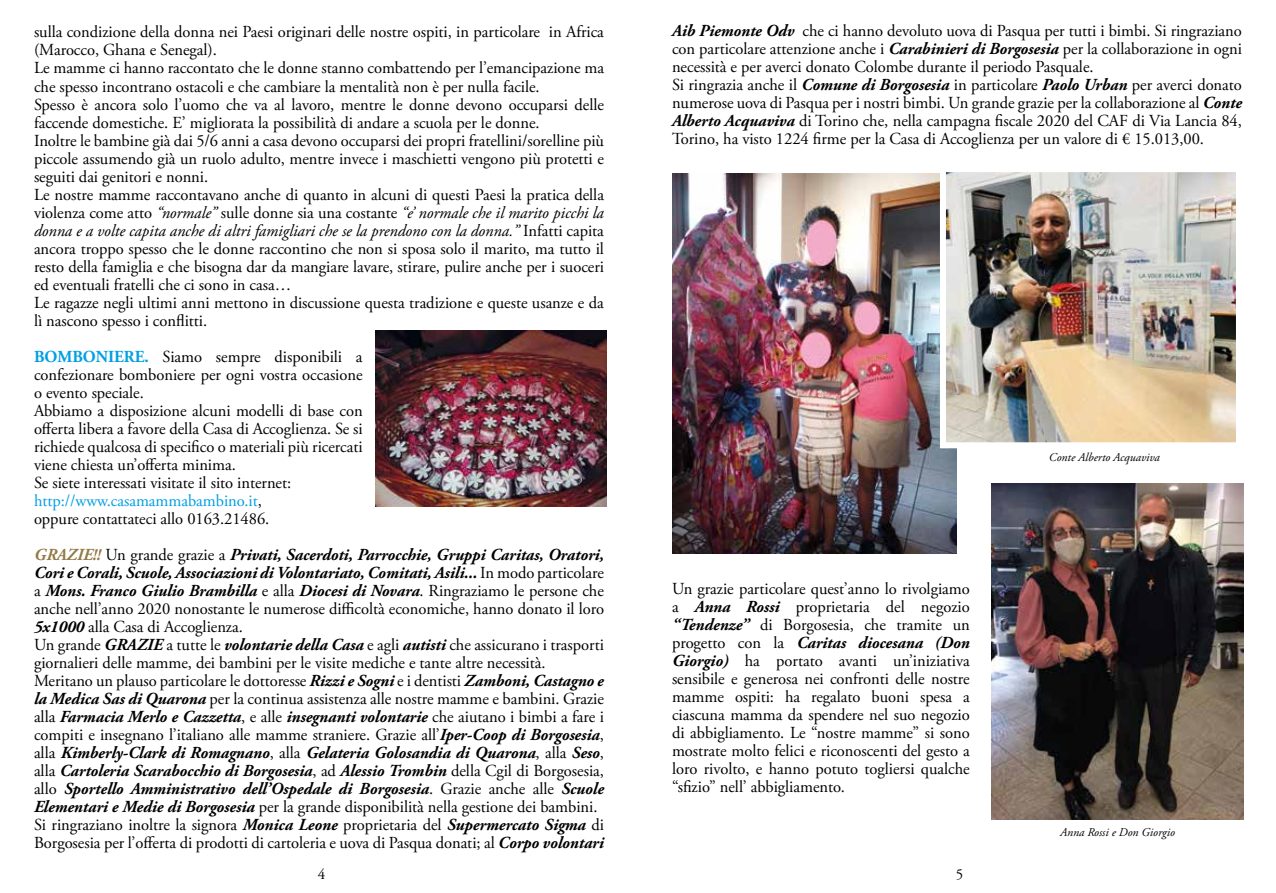
<style>
.page{position:relative;width:1276px;height:893px;background:#fff}
.page>*{position:absolute;margin:0;border:0;box-sizing:border-box;transform-origin:0 0}
.t1{font:16.8px/18px "Adobe Garamond Pro";letter-spacing:-.005em;color:#000}
.t2{font:15px "Adobe Garamond Pro";color:#000}
.t3{font:italic 12px "Adobe Garamond Pro";color:#000}
.s1{font-style:italic}
.s2{font-weight:700;color:#009fe3}
.s3{color:#009fe3}
.s4{font-weight:700;font-style:italic;color:#947946}
.s5{font-weight:700;font-style:italic}
</style>
<div class="page">
<img style="left:375px;top:331px;width:231px;height:175px">
<img style="left:672px;top:174px;width:284px;height:379px">
<img style="left:947px;top:173px;width:288px;height:268px">
<div style="left:940px;top:166px;width:302px;height:282px;border:6px solid #fff"></div>
<img style="left:991px;top:484px;width:252px;height:336px">
<p class="t1" style="left:34px;top:24px;width:571px">sulla condizione della donna nei Paesi originari delle nostre ospiti, in particolare in Africa (Marocco, Ghana e Senegal).<br>Le mamme ci hanno raccontato che le donne stanno combattendo per l’emancipazione ma che spesso incontrano ostacoli e che cambiare la mentalità non è per nulla facile.<br>Spesso è ancora solo l’uomo che va al lavoro, mentre le donne devono occuparsi delle faccende domestiche. E’ migliorata la possibilità di andare a scuola per le donne.<br>Inoltre le bambine già dai 5/6 anni a casa devono occuparsi dei propri fratellini/sorelline più piccole assumendo già un ruolo adulto, mentre invece i maschietti vengono più protetti e seguiti dai genitori e nonni.<br>Le nostre mamme raccontavano anche di quanto in alcuni di questi Paesi la pratica della violenza come atto <span class="s1">“normale”</span> sulle donne sia una costante <span class="s1">“e’ normale che il marito picchi la donna e a volte capita anche di altri famigliari che se la prendono con la donna.”</span> Infatti capita ancora troppo spesso che le donne raccontino che non si sposa solo il marito, ma tutto il resto della famiglia e che bisogna dar da mangiare lavare, stirare, pulire anche per i suoceri ed eventuali fratelli che ci sono in casa…<br>Le ragazze negli ultimi anni mettono in discussione questa tradizione e queste usanze e da lì nascono spesso i conflitti.</p>
<p class="t1" style="left:34px;top:348px;width:330px"><span class="s2">BOMBONIERE.</span> Siamo sempre disponibili a confezionare bomboniere per ogni vostra occasione o evento speciale.<br>Abbiamo a disposizione alcuni modelli di base con offerta libera a favore della Casa di Accoglienza. Se si richiede qualcosa di specifico o materiali più ricercati viene chiesta un’offerta minima.<br>Se siete interessati visitate il sito internet: <span class="s3">http://www.casamammabambino.it</span>,<br>oppure contattateci allo 0163.21486.</p>
<p class="t1" style="left:34px;top:546px;width:571px"><span class="s4">GRAZIE!!</span> Un grande grazie a <span class="s5">Privati, Sacerdoti, Parrocchie, Gruppi Caritas, Oratori, Cori e Corali, Scuole, Associazioni di Volontariato, Comitati, Asili...</span> In modo particolare a <span class="s5">Mons. Franco Giulio Brambilla</span> e alla <span class="s5">Diocesi di Novara</span>. Ringraziamo le persone che anche nell’anno 2020 nonostante le numerose difficoltà economiche, hanno donato il loro <span class="s5">5x1000</span> alla Casa di Accoglienza.<br>Un grande <span class="s5">GRAZIE</span> a tutte le <span class="s5">volontarie della Casa</span> e agli <span class="s5">autisti</span> che assicurano i trasporti giornalieri delle mamme, dei bambini per le visite mediche e tante altre necessità.<br>Meritano un plauso particolare le dottoresse <span class="s5">Rizzi e Sogni</span> e i dentisti <span class="s5">Zamboni, Castagno e la Medica Sas di Quarona</span> per la continua assistenza alle nostre mamme e bambini. Grazie alla <span class="s5">Farmacia Merlo e Cazzetta</span>, e alle <span class="s5">insegnanti volontarie</span> che aiutano i bimbi a fare i compiti e insegnano l’italiano alle mamme straniere. Grazie all’<span class="s5">Iper-Coop di Borgosesia</span>, alla <span class="s5">Kimberly-Clark di Romagnano</span>, alla <span class="s5">Gelateria Golosandia di Quarona</span>, alla <span class="s5">Seso</span>, alla <span class="s5">Cartoleria Scarabocchio di Borgosesia</span>, ad <span class="s5">Alessio Trombin</span> della Cgil di Borgosesia, allo <span class="s5">Sportello Amministrativo dell’Ospedale di Borgosesia</span>. Grazie anche alle <span class="s5">Scuole Elementari e Medie di Borgosesia</span> per la grande disponibilità nella gestione dei bambini.<br>Si ringraziano inoltre la signora <span class="s5">Monica Leone</span> proprietaria del <span class="s5">Supermercato Sigma</span> di Borgosesia per l’offerta di prodotti di cartoleria e uova di Pasqua donati; al <span class="s5">Corpo volontari</span></p>
<p class="t1" style="left:672px;top:22px;width:571px"><span class="s5">Aib Piemonte Odv</span> che ci hanno devoluto uova di Pasqua per tutti i bimbi. Si ringraziano con particolare attenzione anche i <span class="s5">Carabinieri di Borgosesia</span> per la collaborazione in ogni necessità e per averci donato Colombe durante il periodo Pasquale.<br>Si ringrazia anche il <span class="s5">Comune di Borgosesia</span> in particolare <span class="s5">Paolo Urban</span> per averci donato numerose uova di Pasqua per i nostri bimbi. Un grande grazie per la collaborazione al <span class="s5">Conte Alberto Acquaviva</span> di Torino che, nella campagna fiscale 2020 del CAF di Via Lancia 84, Torino, ha visto 1224 firme per la Casa di Accoglienza per un valore di € 15.013,00.</p>
<p class="t1" style="left:672px;top:580px;width:299px;text-align:justify">Un grazie particolare quest’anno lo rivolgiamo a <span class="s5">Anna Rossi</span> proprietaria del negozio <span class="s5">“Tendenze”</span> di Borgosesia, che tramite un progetto con la <span class="s5">Caritas diocesana (Don Giorgio)</span> ha portato avanti un’iniziativa sensibile e generosa nei confronti delle nostre mamme ospiti: ha regalato buoni spesa a ciascuna mamma da spendere nel suo negozio di abbigliamento. Le “nostre mamme” si sono mostrate molto felici e riconoscenti del gesto a loro rivolto, e hanno potuto togliersi qualche “sfizio” nell’ abbigliamento.</p>
<p class="t3" style="left:1049px;top:450px;width:112px">Conte Alberto Acquaviva</p>
<p class="t3" style="left:1060px;top:825px;width:116px">Anna Rossi e Don Giorgio</p>
<p class="t2" style="left:318px;top:866px;width:9px">4</p>
<p class="t2" style="left:955px;top:866px;width:9px">5</p>
</div>
